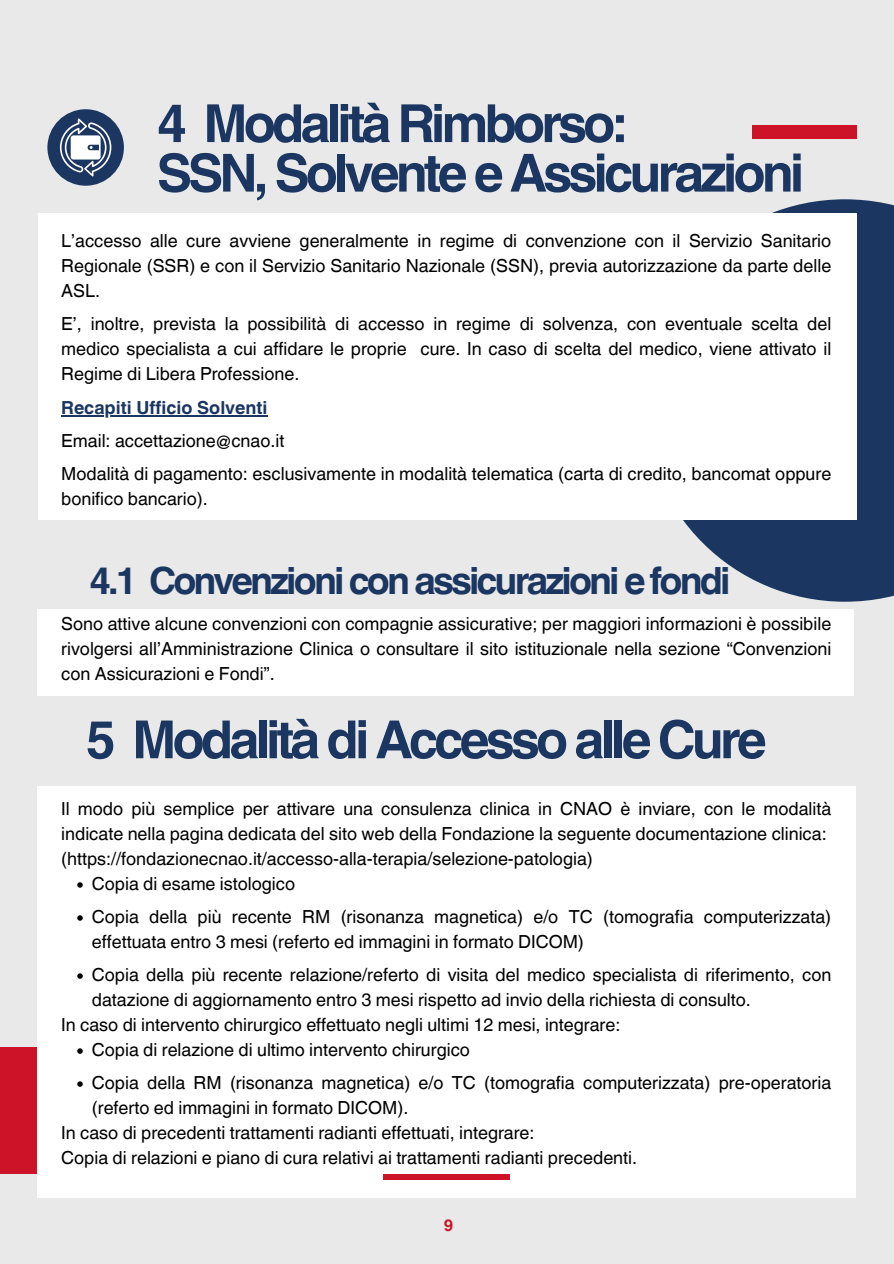
<style>
.page{position:relative;width:894px;height:1264px;background:#fff}
.page>*{position:absolute;margin:0;border:0;box-sizing:border-box;transform-origin:0 0}
.t1{font:700 52.5px/49.5px "Helvetica World";letter-spacing:-.075em;color:#1a3661}
.t2{font:700 37.5px "Helvetica World";letter-spacing:-.075em;color:#1a3661}
.t3{font:18px/25px "Helvetica World";color:#000}
.t4{font:700 18px "Helvetica World";color:#1a3661}
.t5{font:700 16.5px "Helvetica World";color:#cd1327}
</style>
<div class="page">
<div style="left:0;top:0;width:893px;height:1263px;background:#e9e9e9"></div>
<svg style="left:683px;top:199px;width:210px;height:402px;fill:#1a3661"></svg>
<div style="left:0;top:1047px;width:54px;height:127px;background:#cd1327"></div>
<div style="left:38px;top:213px;width:818px;height:307px;background:#fff"></div>
<div style="left:47px;top:109px;width:77px;height:77px;background:#1a3661;border-radius:50%"></div>
<svg style="left:60px;top:118px;width:51px;height:58px"></svg>
<div style="left:37px;top:609px;width:816px;height:86px;background:#fff"></div>
<hr style="left:61px;top:415px;width:206px;height:1px;background:#1a3661">
<div style="left:37px;top:786px;width:818px;height:411px;background:#fff"></div>
<svg style="left:77px;top:882px;width:6px;height:5px"></svg>
<svg style="left:77px;top:915px;width:6px;height:5px"></svg>
<svg style="left:77px;top:973px;width:6px;height:5px"></svg>
<svg style="left:77px;top:1048px;width:6px;height:5px"></svg>
<svg style="left:77px;top:1081px;width:6px;height:5px"></svg>
<div style="left:383px;top:1174px;width:127px;height:5px;background:#cd1327"></div>
<div style="left:751px;top:125px;width:105px;height:13px;background:#cd1327"></div>
<h1 class="t1" style="left:157px;top:93px;width:648px">4 Modalità Rimborso:<br>SSN, Solvente e Assicurazioni</h1>
<p class="t3" style="left:61px;top:228px;width:771px;text-align:justify">L’accesso alle cure avviene generalmente in regime di convenzione con il Servizio Sanitario Regionale (SSR) e con il Servizio Sanitario Nazionale (SSN), previa autorizzazione da parte delle ASL.</p>
<p class="t3" style="left:61px;top:311px;width:771px;text-align:justify">E’, inoltre, prevista la possibilità di accesso in regime di solvenza, con eventuale scelta del medico specialista a cui affidare le proprie cure. In caso di scelta del medico, viene attivato il Regime di Libera Professione.</p>
<p class="t4" style="left:61px;top:393px;width:208px">Recapiti Ufficio Solventi</p>
<h3 class="t3" style="left:61px;top:428px;width:224px">Email: accettazione@cnao.it</h3>
<p class="t3" style="left:61px;top:461px;width:771px">Modalità di pagamento: esclusivamente in modalità telematica (carta di credito, bancomat oppure bonifico bancario).</p>
<p class="t2" style="left:89px;top:550px;width:642px">4.1 Convenzioni con assicurazioni e fondi</p>
<p class="t3" style="left:61px;top:611px;width:771px;text-align:justify">Sono attive alcune convenzioni con compagnie assicurative; per maggiori informazioni è possibile rivolgersi all’Amministrazione Clinica o consultare il sito istituzionale nella sezione “Convenzioni con Assicurazioni e Fondi”.</p>
<p class="t1" style="left:86px;top:709px;width:682px">5 Modalità di Accesso alle Cure</p>
<h2 class="t3" style="left:61px;top:796px;width:771px">Il modo più semplice per attivare una consulenza clinica in CNAO è inviare, con le modalità indicate nella pagina dedicata del sito web della Fondazione la seguente documentazione clinica:</h2>
<h1 class="t3" style="left:61px;top:846px;width:533px">(https://fondazionecnao.it/accesso-alla-terapia/selezione-patologia)</h1>
<p class="t3" style="left:92px;top:871px;width:205px">Copia di esame istologico</p>
<p class="t3" style="left:92px;top:904px;width:740px">Copia della più recente RM (risonanza magnetica) e/o TC (tomografia computerizzata) effettuata entro 3 mesi (referto ed immagini in formato DICOM)</p>
<p class="t3" style="left:92px;top:962px;width:740px">Copia della più recente relazione/referto di visita del medico specialista di riferimento, con datazione di aggiornamento entro 3 mesi rispetto ad invio della richiesta di consulto.</p>
<p class="t3" style="left:61px;top:1012px;width:560px">In caso di intervento chirurgico effettuato negli ultimi 12 mesi, integrare:</p>
<p class="t3" style="left:92px;top:1037px;width:379px">Copia di relazione di ultimo intervento chirurgico</p>
<p class="t3" style="left:92px;top:1070px;width:740px">Copia della RM (risonanza magnetica) e/o TC (tomografia computerizzata) pre-operatoria (referto ed immagini in formato DICOM).</p>
<p class="t3" style="left:61px;top:1120px;width:474px">In caso di precedenti trattamenti radianti effettuati, integrare:</p>
<p class="t3" style="left:61px;top:1145px;width:577px">Copia di relazioni e piano di cura relativi ai trattamenti radianti precedenti.</p>
<p class="t5" style="left:443px;top:1211px;width:11px">9</p>
</div>
